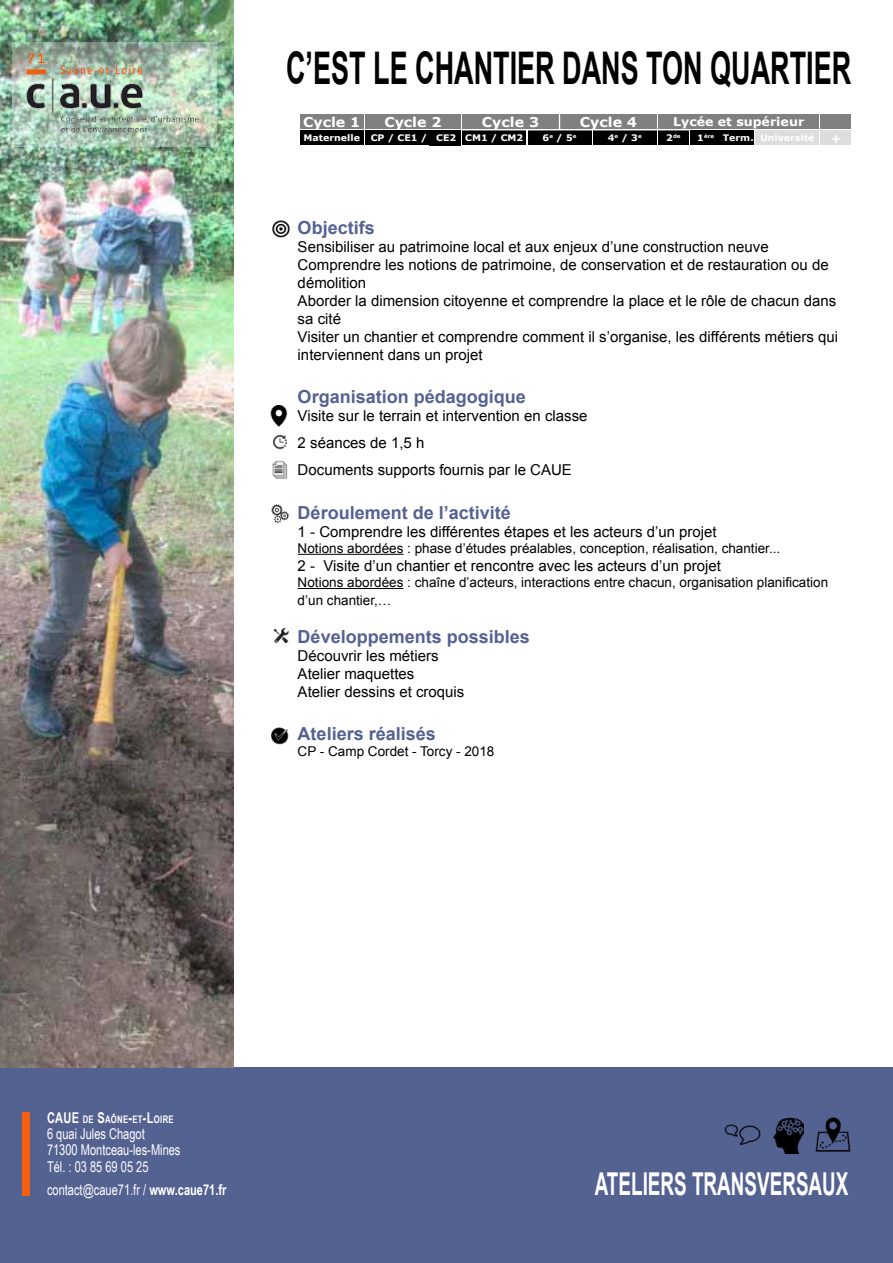
<style>
.page{position:relative;width:893px;height:1263px;background:#fff}
.page>*{position:absolute;margin:0;border:0;box-sizing:border-box;transform-origin:0 0}
.t1{font:700 45px "Arial";color:#000;scale:.6 1}
.t2{font:700 31.5px "Arial";color:#fff;scale:.6 1}
.t3{font:700 18px "Arial";color:#546292}
.t4{font:15px/18px "Arial";color:#000}
.t5{font:14.85px/16.2px "Arial Narrow";color:#fff;scale:.91 1}
.t6{font:13.5px/18px "Arial";color:#000}
.t7{font:700 13.5px "Verdana";color:#fff;scale:1.05 1}
.t8{font:700 12px "Verdana";color:#fff;scale:1.05 1}
.t9{font:700 10.35px "Arial Narrow";letter-spacing:.03em;color:#fff;scale:.91 1}
.t10{font:700 9px "Verdana";color:#fff;scale:1.05 1}
.t11{font:700 5.25px "Verdana";color:#fff;scale:1.05 1}
.s1{font-size:9px}
.s2{font-size:14.85px}
.s3{font-style:inherit}
.s4{font-weight:700}
</style>
<div class="page">
<div style="left:0;top:1067px;width:892px;height:196px;background:#546292"></div>
<div style="left:462px;top:131px;width:64px;height:14px;background:#000"></div>
<div style="left:528px;top:131px;width:63px;height:14px;background:#000"></div>
<div style="left:593px;top:131px;width:64px;height:14px;background:#000"></div>
<div style="left:658px;top:131px;width:31px;height:14px;background:#000"></div>
<div style="left:300px;top:114px;width:64px;height:15px;background:#808080"></div>
<div style="left:365px;top:114px;width:96px;height:15px;background:#808080"></div>
<div style="left:462px;top:114px;width:97px;height:15px;background:#808080"></div>
<div style="left:560px;top:114px;width:97px;height:15px;background:#808080"></div>
<div style="left:658px;top:114px;width:161px;height:15px;background:#808080"></div>
<div style="left:821px;top:114px;width:30px;height:15px;background:#808080"></div>
<div style="left:690px;top:131px;width:31px;height:14px;background:#000"></div>
<div style="left:723px;top:131px;width:31px;height:14px;background:#000"></div>
<div style="left:429px;top:130px;width:32px;height:15px;background:#000"></div>
<div style="left:22px;top:1112px;width:8px;height:83px;background:#f75f0f"></div>
<img style="left:724px;top:1124px;width:37px;height:21px">
<img style="left:815px;top:1117px;width:36px;height:35px">
<img style="left:773px;top:1117px;width:30px;height:37px">
<img style="left:272px;top:220px;width:18px;height:18px">
<div style="left:755px;top:131px;width:64px;height:14px;background:#dcddde"></div>
<div style="left:821px;top:131px;width:30px;height:14px;background:#dcddde"></div>
<div style="left:300px;top:131px;width:64px;height:14px;background:#000"></div>
<div style="left:365px;top:131px;width:68px;height:14px;background:#000"></div>
<img style="left:271px;top:504px;width:19px;height:20px">
<img style="left:270px;top:405px;width:18px;height:21px">
<img style="left:273px;top:434px;width:14px;height:16px">
<img style="left:272px;top:461px;width:16px;height:18px">
<img style="left:271px;top:727px;width:18px;height:18px">
<img style="left:273px;top:627px;width:16px;height:16px">
<hr style="left:298px;top:554px;width:105px;height:1px;background:#000">
<hr style="left:298px;top:588px;width:105px;height:1px;background:#000">
<img style="left:0;top:0;width:233px;height:1067px">
<svg style="left:13px;top:43px;width:204px;height:104px"></svg>
<img style="left:21px;top:46px;width:188px;height:90px">
<h1 class="t1" style="left:286px;top:38px;width:943px">C’est le chantier dans ton quartier</h1>
<p class="t7" style="left:303px;top:113px;width:56px">Cycle 1</p>
<p class="t7" style="left:384px;top:113px;width:56px">Cycle 2</p>
<p class="t7" style="left:482px;top:113px;width:56px">Cycle 3</p>
<p class="t7" style="left:580px;top:113px;width:56px">Cycle 4</p>
<p class="t8" style="left:673px;top:114px;width:126px">Lycée et supérieur</p>
<p class="t10" style="left:436px;top:132px;width:21px">CE2</p>
<p class="t10" style="left:697px;top:132px;width:55px">1<sup>ère</sup> Term.</p>
<p class="t10" style="left:304px;top:132px;width:119px">Maternelle CP / CE1 /</p>
<p class="t10" style="left:760px;top:132px;width:53px">Université</p>
<p class="t8" style="left:830px;top:130px;width:12px">+</p>
<p class="t10" style="left:465px;top:132px;width:57px">CM1 / CM2</p>
<p class="t10" style="left:543px;top:132px;width:34px">6<sup>e</sup> / 5<sup>e</sup></p>
<p class="t10" style="left:608px;top:132px;width:34px">4<sup>e</sup> / 3<sup>e</sup></p>
<p class="t11" style="left:666px;top:133px;width:15px"><span class="s1">2</span>de</p>
<p class="t3" style="left:298px;top:216px;width:79px">Objectifs</p>
<p class="t4" style="left:298px;top:238px;width:542px">Sensibiliser au patrimoine local et aux enjeux d’une construction neuve Comprendre les notions de patrimoine, de conservation et de restauration ou de démolition<br>Aborder la dimension citoyenne et comprendre la place et le rôle de chacun dans sa cité<br>Visiter un chantier et comprendre comment il s’organise, les différents métiers qui interviennent dans un projet</p>
<p class="t3" style="left:298px;top:385px;width:230px">Organisation pédagogique</p>
<p class="t4" style="left:298px;top:403px;width:291px;line-height:27px">Visite sur le terrain et intervention en classe<br>2 séances de 1,5 h<br>Documents supports fournis par le CAUE</p>
<p class="t3" style="left:298px;top:500px;width:215px">Déroulement de l’activité</p>
<p class="t4" style="left:298px;top:522px;width:421px">1 - Comprendre les différentes étapes et les acteurs d’un projet</p>
<p class="t6" style="left:298px;top:539px;width:484px">Notions abordées : phase d’études préalables, conception, réalisation, chantier...</p>
<p class="t4" style="left:298px;top:557px;width:425px">2 - Visite d’un chantier et rencontre avec les acteurs d’un projet</p>
<p class="t6" style="left:298px;top:573px;width:532px">Notions abordées : chaîne d’acteurs, interactions entre chacun, organisation planification d’un chantier,…</p>
<p class="t3" style="left:298px;top:625px;width:234px">Développements possibles</p>
<p class="t4" style="left:298px;top:647px;width:168px">Découvrir les métiers<br>Atelier maquettes<br>Atelier dessins et croquis</p>
<p class="t3" style="left:298px;top:722px;width:140px">Ateliers réalisés</p>
<p class="t6" style="left:298px;top:743px;width:198px">CP - Camp Cordet - Torcy - 2018</p>
<p class="t9" style="left:47px;top:1111px;width:140px"><span class="s2">CAUE</span> DE <span class="s2">S</span>AÔNE<span class="s2">-</span>ET<span class="s2">-L</span>OIRE</p>
<p class="t5" style="left:47px;top:1125px;width:148px"><span class="s3">6</span> quai Jules Chagot<br><span class="s3">71300</span> Montceau-les-Mines<br>Tél. <span class="s3">: 03 85 69 05 25</span></p>
<p class="t5" style="left:47px;top:1181px;width:199px">contact@caue71.fr / <span class="s4">www.caue71.fr</span></p>
<h2 class="t2" style="left:595px;top:1163px;width:424px">Ateliers transversaux</h2>
</div>
